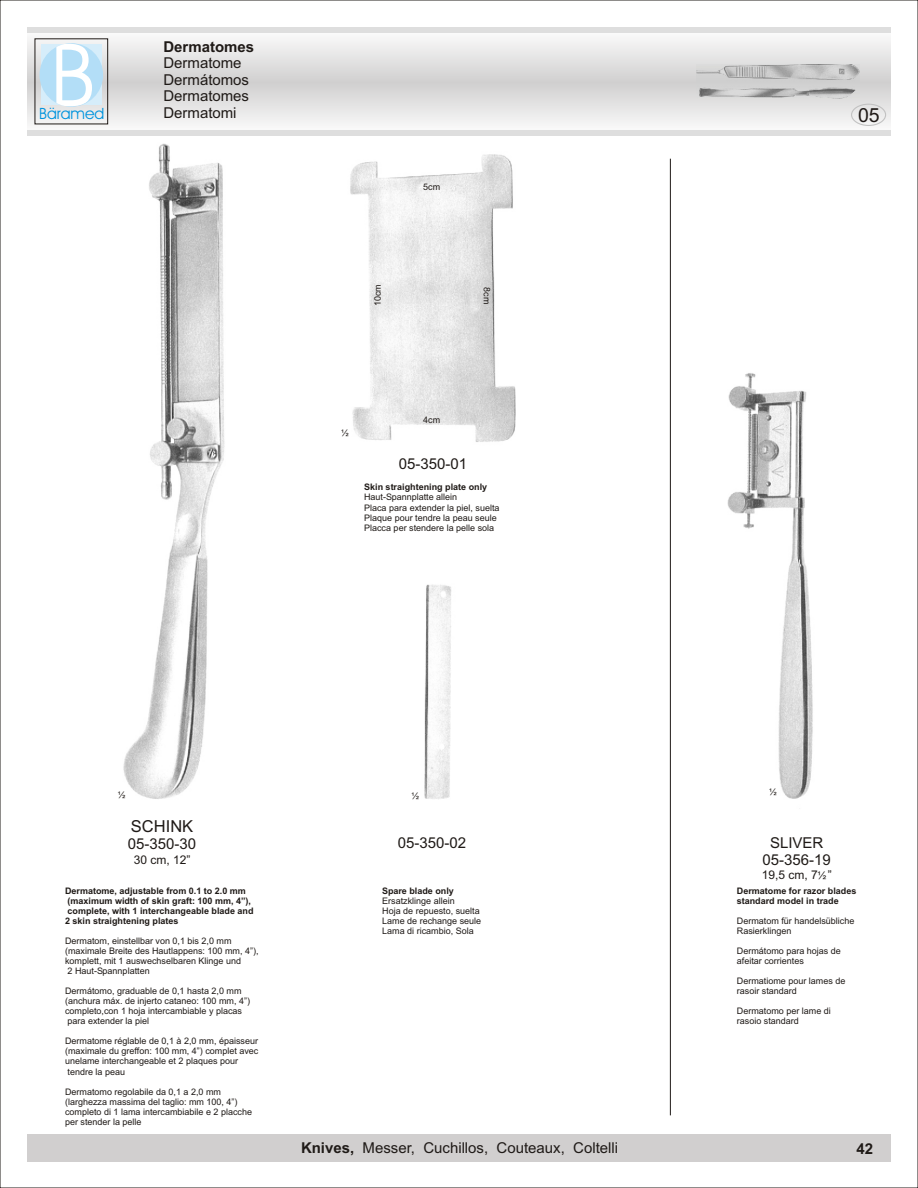
<style>
.page{position:relative;width:918px;height:1188px;background:#fff}
.page>*{position:absolute;margin:0;border:0;box-sizing:border-box;transform-origin:0 0}
.t1{font:88.05px "Avant Garde Bk BT";color:#fff}
.t2{font:19.5px "Arial";color:#1f1a17}
.t3{font:16.5px "Arial";color:#1f1a17}
.t4{font:15.6px "Avant Garde Bk BT";color:#0094de}
.t5{font:15px/16.5px "Arial";color:#1f1a17}
.t6{font:700 15px "Arial";color:#1f1a17}
.t7{font:12px "Arial";color:#1f1a17}
.t8{font:10.5px "Arial";color:#1f1a17}
.t9{font:9px/10.1px "Arial";color:#1f1a17}
.t10{font:700 9px/10.1px "Arial";color:#1f1a17}
.s1{font-weight:700}
</style>
<div class="page">
<img style="left:123px;top:143px;width:690px;height:964px">
<svg style="left:27px;top:38px;width:864px;height:98px"></svg>
<div style="left:27px;top:1135px;width:864px;height:27px;background:#d1cfcf"></div>
<hr style="left:670px;top:159px;width:1px;height:956px;background:#1f1a17">
<div style="left:27px;top:27px;width:864px;height:6px;background:#dedede"></div>
<div style="left:27px;top:130px;width:864px;height:5px;background:#dedede"></div>
<div style="left:851px;top:104px;width:35px;height:22px;border:1px solid #c2c2c2;border-radius:50%"></div>
<img style="left:696px;top:64px;width:164px;height:35px">
<div style="left:41px;top:45px;width:61px;height:60px;background:#d6edfa"></div>
<div style="left:40px;top:43px;width:63px;height:64px;background:#b3def7;border-radius:50%"></div>
<h1 class="t1" style="left:51px;top:39px;width:46px">B</h1>
<h3 class="t4" style="left:39px;top:108px;width:67px">Bäramed</h3>
<h3 class="t6" style="left:163px;top:41px;width:92px">Dermatomes</h3>
<h3 class="t5" style="left:163px;top:56px;width:87px">Dermatome<br>Dermátomos<br>Dermatomes<br>Dermatomi</h3>
<p class="t9" style="left:423px;top:183px;width:19px">5cm</p>
<p class="t9" style="left:373px;top:306px;width:24px;rotate:-90deg">10cm</p>
<p class="t9" style="left:491px;top:287px;width:19px;rotate:90deg">8cm</p>
<p class="t9" style="left:341px;top:429px;width:9px">½</p>
<p class="t9" style="left:423px;top:416px;width:19px">4cm</p>
<h3 class="t5" style="left:399px;top:457px;width:70px">05-350-01</h3>
<p class="t10" style="left:364px;top:483px;width:125px">Skin straightening plate only</p>
<p class="t9" style="left:364px;top:493px;width:137px">Haut-Spannplatte allein<br>Placa para extender la piel, suelta<br>Plaque pour tendre la peau seule<br>Placca per stendere la pelle sola</p>
<p class="t9" style="left:118px;top:791px;width:9px">½</p>
<p class="t9" style="left:412px;top:791px;width:9px">½</p>
<h2 class="t2" style="left:858px;top:108px;width:23px">05</h2>
<p class="t9" style="left:769px;top:787px;width:9px">½</p>
<h3 class="t3" style="left:131px;top:820px;width:64px">SCHINK</h3>
<h3 class="t5" style="left:128px;top:837px;width:70px">05-350-30</h3>
<h3 class="t7" style="left:134px;top:855px;width:58px">30 cm, 12”</h3>
<p class="t10" style="left:65px;top:886px;width:190px">Dermatome, adjustable from 0.1 to 2.0 mm (maximum width of skin graft: 100 mm, 4”), complete, with 1 interchangeable blade and 2 skin straightening plates</p>
<p class="t9" style="left:65px;top:936px;width:195px">Dermatom, einstellbar von 0,1 bis 2,0 mm (maximale Breite des Hautlappens: 100 mm, 4”), komplett, mit 1 auswechselbaren Klinge und<br>2 Haut-Spannplatten</p>
<p class="t9" style="left:65px;top:987px;width:187px">Dermátomo, graduable de 0,1 hasta 2,0 mm (anchura máx. de injerto cataneo: 100 mm, 4”) completo,con 1 hoja intercambiable y placas para extender la piel</p>
<p class="t9" style="left:65px;top:1037px;width:195px">Dermatome réglable de 0,1 à 2,0 mm, épaisseur (maximale du greffon: 100 mm, 4”) complet avec unelame interchangeable et 2 plaques pour tendre la peau</p>
<p class="t9" style="left:65px;top:1087px;width:189px">Dermatomo regolabile da 0,1 a 2,0 mm (larghezza massima del taglio: mm 100, 4”) completo di 1 lama intercambiabile e 2 placche per stender la pelle</p>
<h3 class="t5" style="left:398px;top:836px;width:70px">05-350-02</h3>
<h3 class="t5" style="left:763px;top:836px;width:70px;text-align:center">SLIVER<br>05-356-19</h3>
<h3 class="t7" style="left:762px;top:870px;width:72px">19,5 cm, 7 ”</h3>
<p class="t10" style="left:737px;top:886px;width:121px">Dermatome for razor blades standard model in trade</p>
<p class="t9" style="left:737px;top:916px;width:119px">Dermatom für handelsübliche<br>Rasierklingen</p>
<p class="t9" style="left:737px;top:947px;width:106px">Dermátomo para hojas de afeitar corrientes</p>
<p class="t9" style="left:737px;top:977px;width:110px">Dermatiome pour lames de rasoir standard</p>
<p class="t9" style="left:737px;top:1007px;width:96px">Dermatomo per lame di rasoio standard</p>
<p class="t8" style="left:817px;top:871px;width:10px">½</p>
<p class="t10" style="left:382px;top:886px;width:73px">Spare blade only</p>
<p class="t9" style="left:382px;top:896px;width:101px">Ersatzklinge allein<br>Hoja de repuesto, suelta<br>Lame de rechange seule<br>Lama di ricambio, Sola</p>
<h3 class="t5" style="left:301px;top:1140px;width:319px"><span class="s1">Knives,</span> Messer, Cuchillos, Couteaux, Coltelli</h3>
<h3 class="t6" style="left:856px;top:1143px;width:18px">42</h3>
</div>
